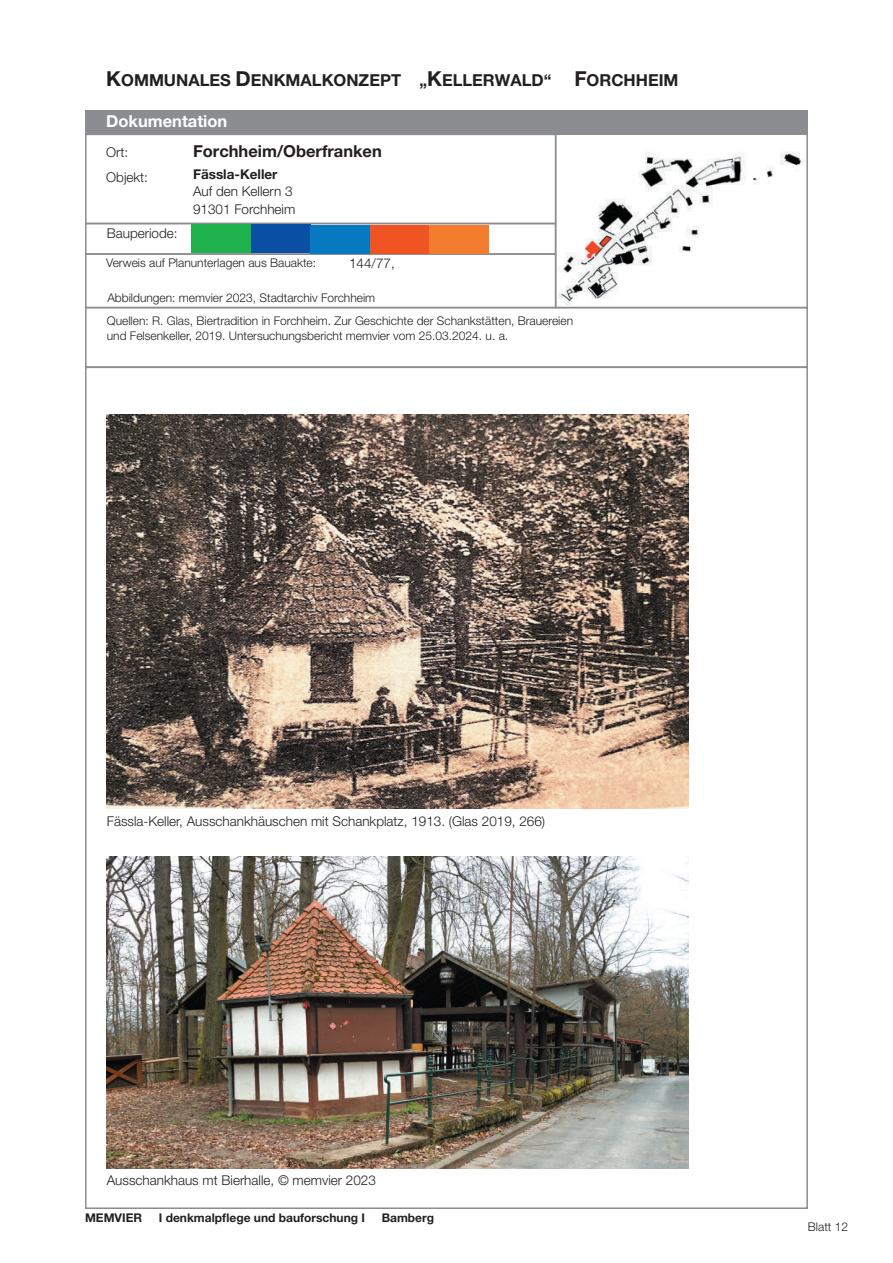
<style>
.page{position:relative;width:893px;height:1263px;background:#fff}
.page>*{position:absolute;margin:0;border:0;box-sizing:border-box;transform-origin:0 0}
.t1{font:700 16.5px "Helvetica Neue LT Pro";color:#231f20}
.t2{font:700 16.5px "Helvetica Neue LT Pro";color:#fff}
.t3{font:300 13.5px "Helvetica Neue LT Pro";color:#231f20}
.t4{font:700 13.5px "Helvetica Neue LT Pro";color:#231f20}
.t5{font:300 12px/14.4px "Helvetica Neue LT Pro";color:#231f20}
.t6{font:700 12px "Helvetica Neue LT Pro";color:#231f20}
.s1{font-size:20.7px}
</style>
<div class="page">
<div style="left:555px;top:133px;width:253px;height:175px;border:2px solid #8b8d90"></div>
<div style="left:85px;top:223px;width:471px;height:32px;border:2px solid #8b8d90"></div>
<div style="left:85px;top:111px;width:723px;height:24px;background:#8b8d90"></div>
<div style="left:85px;top:253px;width:471px;height:55px;border:2px solid #8b8d90"></div>
<div style="left:85px;top:307px;width:723px;height:61px;border:2px solid #8b8d90"></div>
<img style="left:559px;top:138px;width:247px;height:166px">
<div style="left:191px;top:224px;width:60px;height:29px;background:#1fb14b"></div>
<div style="left:251px;top:224px;width:59px;height:29px;background:#094fa3"></div>
<div style="left:310px;top:225px;width:60px;height:29px;background:#0779c0"></div>
<div style="left:370px;top:225px;width:59px;height:29px;background:#f15423"></div>
<div style="left:429px;top:225px;width:60px;height:29px;background:#f47c2d"></div>
<img style="left:107px;top:415px;width:582px;height:393px">
<img style="left:107px;top:857px;width:582px;height:311px">
<h1 class="t1" style="left:106px;top:70px;width:574px"><span class="s1">K</span>OMMUNALES <span class="s1">D</span>ENKMALKONZEPT „<span class="s1">K</span>ELLERWALD“ <span class="s1">F</span>ORCHHEIM</h1>
<h1 class="t2" style="left:106px;top:111px;width:122px">Dokumentation</h1>
<p class="t3" style="left:106px;top:144px;width:24px">Ort:</p>
<h1 class="t1" style="left:193px;top:141px;width:190px">Forchheim/Oberfranken</h1>
<p class="t3" style="left:106px;top:169px;width:43px">Objekt:</p>
<p class="t3" style="left:193px;top:201px;width:104px">91301 Forchheim</p>
<p class="t4" style="left:193px;top:166px;width:86px">Fässla-Keller</p>
<p class="t3" style="left:193px;top:182px;width:101px">Auf den Kellern 3</p>
<p class="t3" style="left:107px;top:225px;width:72px">Bauperiode:</p>
<p class="t5" style="left:106px;top:255px;width:211px">Verweis auf Planunterlagen aus Bauakte:</p>
<p class="t3" style="left:349px;top:255px;width:47px">144/77,</p>
<p class="t5" style="left:107px;top:290px;width:269px">Abbildungen: memvier 2023, Stadtarchiv Forchheim</p>
<p class="t5" style="left:107px;top:314px;width:468px">Quellen: R. Glas, Biertradition in Forchheim. Zur Geschichte der Schankstätten, Brauereien und Felsenkeller, 2019. Untersuchungsbericht memvier vom 25.03.2024. u. a.</p>
<p class="t3" style="left:107px;top:813px;width:440px">Fässla-Keller, Ausschankhäuschen mit Schankplatz, 1913. (Glas 2019, 266)</p>
<p class="t3" style="left:107px;top:1172px;width:271px">Ausschankhaus mt Bierhalle, © memvier 2023</p>
<p class="t6" style="left:85px;top:1210px;width:59px">MEMVIER</p>
<p class="t6" style="left:159px;top:1210px;width:208px">I denkmalpflege und bauforschung I</p>
<p class="t6" style="left:382px;top:1210px;width:54px">Bamberg</p>
<p class="t5" style="left:808px;top:1219px;width:42px">Blatt 12</p>
</div>
